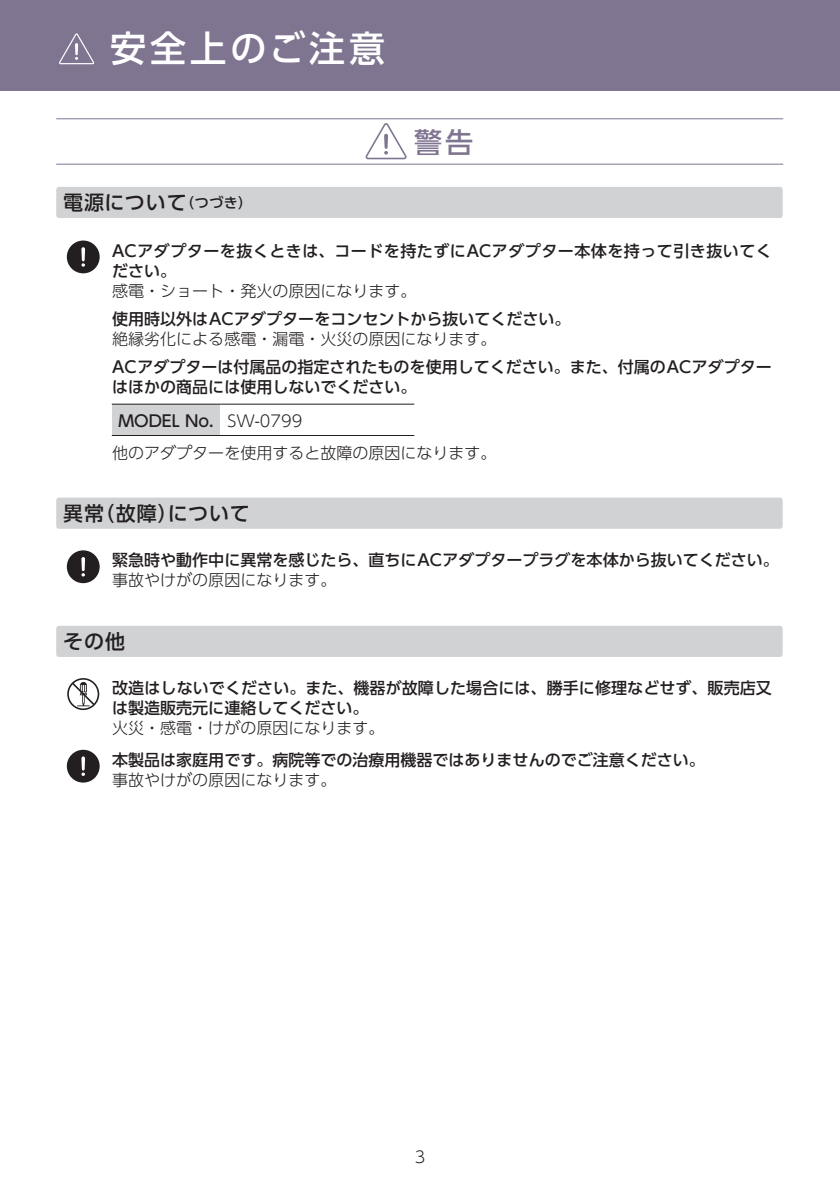
<style>
.page{position:relative;width:840px;height:1191px;background:#fff}
.page>*{position:absolute;margin:0;border:0;box-sizing:border-box;transform-origin:0 0}
.t1{font:500 36px "UD Shin Go Pro";letter-spacing:.11em;color:#fff}
.t2{font:500 28px "UD Shin Go Pro";color:#807591}
.t3{font:500 20px "UD Shin Go Pro";letter-spacing:.045em;color:#231f20}
.t4{font:500 16px/20px "UD Shin Go Pro";color:#231f20}
.t5{font:300 16px "UD Shin Go Pro";color:#231f20}
.t6{font:500 16px/20px "UD Shin Go Pro";letter-spacing:.03em;color:#231f20}
.s1{font-size:14px}
.s2{font-weight:300}
</style>
<div class="page">
<div style="left:0;top:0;width:839px;height:90px;background:#807591"></div>
<svg style="left:59px;top:33px;width:35px;height:31px"></svg>
<div style="left:56px;top:187px;width:726px;height:31px;background:#d1d2d4;border-radius:3px"></div>
<div style="left:56px;top:497px;width:726px;height:32px;background:#d1d2d4;border-radius:3px"></div>
<hr style="left:56px;top:164px;width:726px;height:1px;background:#807591">
<hr style="left:56px;top:118px;width:726px;height:1px;background:#807591">
<svg style="left:365px;top:123px;width:42px;height:37px"></svg>
<div style="left:68px;top:242px;width:30px;height:30px;background:#231f20;border-radius:50%"></div>
<div style="left:67px;top:240px;width:33px;height:33px;border:2px solid #231f20;border-radius:50%"></div>
<svg style="left:81px;top:247px;width:4px;height:20px"></svg>
<div style="left:112px;top:404px;width:107px;height:31px;background:#d1d2d4"></div>
<hr style="left:112px;top:435px;width:302px;height:1px;background:#231f20">
<hr style="left:112px;top:404px;width:302px;height:1px;background:#231f20">
<div style="left:56px;top:626px;width:726px;height:31px;background:#d1d2d4;border-radius:3px"></div>
<div style="left:67px;top:678px;width:32px;height:32px;border:2px solid #231f20;border-radius:50%"></div>
<svg style="left:70px;top:681px;width:26px;height:26px"></svg>
<div style="left:68px;top:551px;width:30px;height:31px;background:#231f20;border-radius:50%"></div>
<div style="left:67px;top:550px;width:33px;height:33px;border:2px solid #231f20;border-radius:50%"></div>
<svg style="left:81px;top:557px;width:4px;height:19px"></svg>
<div style="left:68px;top:751px;width:30px;height:30px;background:#231f20;border-radius:50%"></div>
<div style="left:67px;top:750px;width:33px;height:32px;border:2px solid #231f20;border-radius:50%"></div>
<svg style="left:81px;top:756px;width:4px;height:20px"></svg>
<h1 class="t1" style="left:110px;top:19px;width:276px">安全上のご注意</h1>
<p class="t3" style="left:63px;top:186px;width:190px">電源について<span class="s1">（つづき）</span></p>
<h2 class="t2" style="left:414px;top:120px;width:60px">警告</h2>
<p class="t6" style="left:112px;top:240px;width:660px">ACアダプターを抜くときは、コードを持たずにACアダプター本体を持って引き抜いてください。</p>
<p class="t5" style="left:112px;top:278px;width:305px">感電・ショート・発火の原因になります。</p>
<p class="t4" style="left:112px;top:308px;width:459px">使用時以外はACアダプターをコンセントから抜いてください。</p>
<p class="t5" style="left:112px;top:326px;width:385px">絶縁劣化による感電・漏電・火災の原因になります。</p>
<p class="t4" style="left:112px;top:356px;width:660px">ACアダプターは付属品の指定されたものを使用してください。また、付属のACアダプターはほかの商品には使用しないでください。</p>
<p class="t4" style="left:118px;top:410px;width:185px">MODEL No. <span class="s2">SW-0799</span></p>
<p class="t5" style="left:112px;top:440px;width:385px">他のアダプターを使用すると故障の原因になります。</p>
<p class="t3" style="left:63px;top:497px;width:188px">異常（故障）について</p>
<p class="t4" style="left:112px;top:550px;width:667px">緊急時や動作中に異常を感じたら、直ちにACアダプタープラグを本体から抜いてください。</p>
<p class="t5" style="left:112px;top:567px;width:225px">事故やけがの原因になります。</p>
<p class="t3" style="left:63px;top:625px;width:64px">その他</p>
<p class="t4" style="left:112px;top:677px;width:661px">改造はしないでください。また、機器が故障した場合には、勝手に修理などせず、販売店又は製造販売元に連絡してください。</p>
<p class="t5" style="left:112px;top:714px;width:273px">火災・感電・けがの原因になります。</p>
<p class="t4" style="left:112px;top:749px;width:594px">本製品は家庭用です。病院等での治療用機器ではありませんのでご注意ください。</p>
<p class="t5" style="left:112px;top:767px;width:225px">事故やけがの原因になります。</p>
<p class="t5" style="left:414px;top:1144px;width:12px">3</p>
</div>
